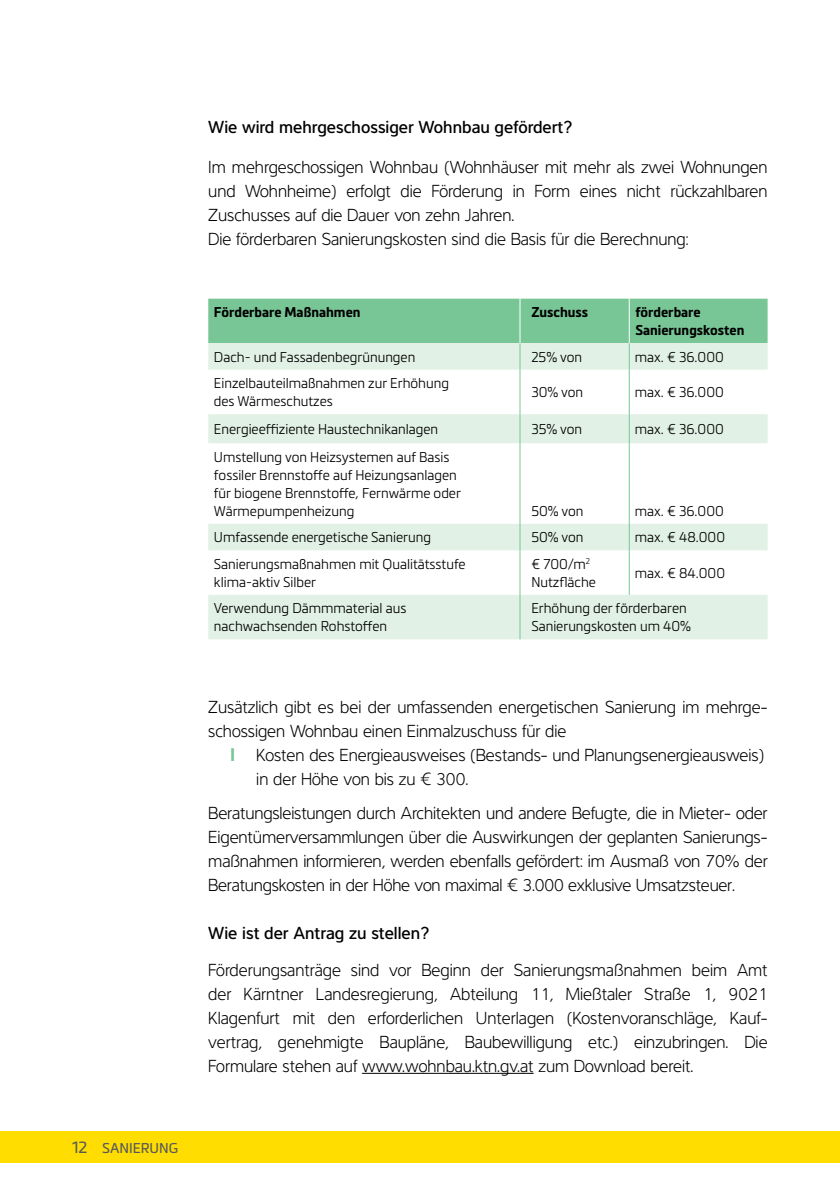
<style>
.page{position:relative;width:840px;height:1191px;background:#fff}
.page>*{position:absolute;margin:0;border:0;box-sizing:border-box;transform-origin:0 0}
.t1{font:300 18px/24px "Interval Pro";color:#000;scale:.95 1}
.t2{font:300 18px/24px "Interval Pro";color:#000;text-align:justify;scale:.96 1}
.t3{font:500 18px "Interval Pro";color:#000;scale:.95 1}
.t4{font:700 18px "Metronic Land Kaernten";color:#78c696;scale:.95 1}
.t5{font:300 14px/18px "Metronic Land Kaernten";color:#000;scale:.95 1}
.t6{font:700 14px/18px "Metronic Land Kaernten";color:#000;scale:.95 1}
.t7{font:14px "Metronic Land Kaernten";color:#58595b}
.s1{font-size:16px}
</style>
<div class="page">
<div style="left:0;top:1130px;width:839px;height:32px;background:#fd0"></div>
<hr style="left:362px;top:1072px;width:171px;height:1px;background:#000">
<svg style="left:208px;top:370px;width:559px;height:269px"></svg>
<hr style="left:519px;top:370px;width:1px;height:44px;background:#78c696">
<svg style="left:519px;top:414px;width:1px;height:29px"></svg>
<svg style="left:519px;top:524px;width:1px;height:26px"></svg>
<hr style="left:519px;top:550px;width:1px;height:45px;background:#78c696">
<hr style="left:519px;top:595px;width:1px;height:44px;background:#78c696">
<svg style="left:208px;top:299px;width:559px;height:71px;background:#a0d6b4"></svg>
<hr style="left:628px;top:370px;width:1px;height:44px;background:#78c696">
<svg style="left:628px;top:414px;width:1px;height:29px"></svg>
<svg style="left:628px;top:524px;width:1px;height:26px"></svg>
<hr style="left:628px;top:550px;width:1px;height:45px;background:#78c696">
<hr style="left:628px;top:299px;width:1px;height:44px;background:#fff">
<hr style="left:519px;top:443px;width:1px;height:81px;background:#78c696">
<hr style="left:628px;top:443px;width:1px;height:81px;background:#78c696">
<p class="t7" style="left:72px;top:1137px;width:108px"><span class="s1">12</span> SANIERUNG</p>
<p class="t3" style="left:208px;top:113px;width:385px">Wie wird mehrgeschossiger Wohnbau gefördert?</p>
<p class="t1" style="left:208px;top:153px;width:590px">Im mehrgeschossigen Wohnbau (Wohnhäuser mit mehr als zwei Wohnungen und Wohnheime) erfolgt die Förderung in Form eines nicht rückzahlbaren Zuschusses auf die Dauer von zehn Jahren.<br>Die förderbaren Sanierungskosten sind die Basis für die Berechnung:</p>
<p class="t6" style="left:214px;top:303px;width:156px">Förderbare Maßnahmen</p>
<p class="t6" style="left:531px;top:303px;width:61px">Zuschuss</p>
<p class="t6" style="left:635px;top:303px;width:116px">förderbare<br>Sanierungskosten</p>
<p class="t5" style="left:214px;top:347px;width:213px">Dach- und Fassadenbegrünungen</p>
<p class="t5" style="left:531px;top:347px;width:55px">25% von</p>
<p class="t5" style="left:634px;top:347px;width:95px">max. € 36.000</p>
<p class="t5" style="left:214px;top:374px;width:249px">Einzelbauteilmaßnahmen zur Erhöhung des Wärmeschutzes</p>
<p class="t5" style="left:531px;top:383px;width:56px">30% von</p>
<p class="t5" style="left:634px;top:383px;width:95px">max. € 36.000</p>
<p class="t5" style="left:214px;top:419px;width:237px">Energieeffiziente Haustechnikanlagen</p>
<p class="t5" style="left:531px;top:419px;width:55px">35% von</p>
<p class="t5" style="left:634px;top:419px;width:95px">max. € 36.000</p>
<p class="t5" style="left:214px;top:447px;width:261px">Umstellung von Heizsystemen auf Basis fossiler Brennstoffe auf Heizungsanlagen für biogene Brennstoffe, Fernwärme oder Wärmepumpenheizung</p>
<p class="t5" style="left:531px;top:501px;width:56px">50% von</p>
<p class="t5" style="left:634px;top:501px;width:95px">max. € 36.000</p>
<p class="t5" style="left:214px;top:528px;width:230px">Umfassende energetische Sanierung</p>
<p class="t5" style="left:531px;top:528px;width:56px">50% von</p>
<p class="t5" style="left:634px;top:528px;width:96px">max. € 48.000</p>
<p class="t5" style="left:214px;top:554px;width:266px">Sanierungsmaßnahmen mit Qualitätsstufe klima-aktiv Silber</p>
<p class="t5" style="left:531px;top:554px;width:69px">€ 700/m<sup>2<br></sup>Nutzfläche</p>
<p class="t5" style="left:634px;top:563px;width:96px">max. € 84.000</p>
<p class="t5" style="left:214px;top:599px;width:204px">Verwendung Dämmmaterial aus nachwachsenden Rohstoffen</p>
<p class="t5" style="left:531px;top:599px;width:170px">Erhöhung der förderbaren<br>Sanierungskosten um 40%</p>
<p class="t1" style="left:208px;top:694px;width:590px">Zusätzlich gibt es bei der umfassenden energetischen Sanierung im mehrge&shy;schossigen Wohnbau einen Einmalzuschuss für die</p>
<p class="t4" style="left:208px;top:743px;width:15px">I</p>
<p class="t1" style="left:256px;top:742px;width:536px">Kosten des Energieausweises (Bestands- und Planungsenergieausweis) in der Höhe von bis zu € 300.</p>
<p class="t2" style="left:208px;top:800px;width:584px">Beratungsleistungen durch Architekten und andere Befugte, die in Mieter- oder Eigentümerversammlungen über die Auswirkungen der geplanten Sanierungs&shy;maßnahmen informieren, werden ebenfalls gefördert: im Ausmaß von 70% der Beratungskosten in der Höhe von maximal € 3.000 exklusive Umsatzsteuer.</p>
<p class="t3" style="left:208px;top:919px;width:234px">Wie ist der Antrag zu stellen?</p>
<p class="t1" style="left:208px;top:956px;width:590px;text-align:justify">Förderungsanträge sind vor Beginn der Sanierungsmaßnahmen beim Amt der Kärntner Landesregierung, Abteilung 11, Mießtaler Straße 1, 9021<br>Klagenfurt mit den erforderlichen Unterlagen (Kostenvoranschläge, Kauf&shy;vertrag, genehmigte Baupläne, Baubewilligung etc.) einzubringen. Die Formulare stehen auf www.wohnbau.ktn.gv.at zum Download bereit.</p>
</div>
